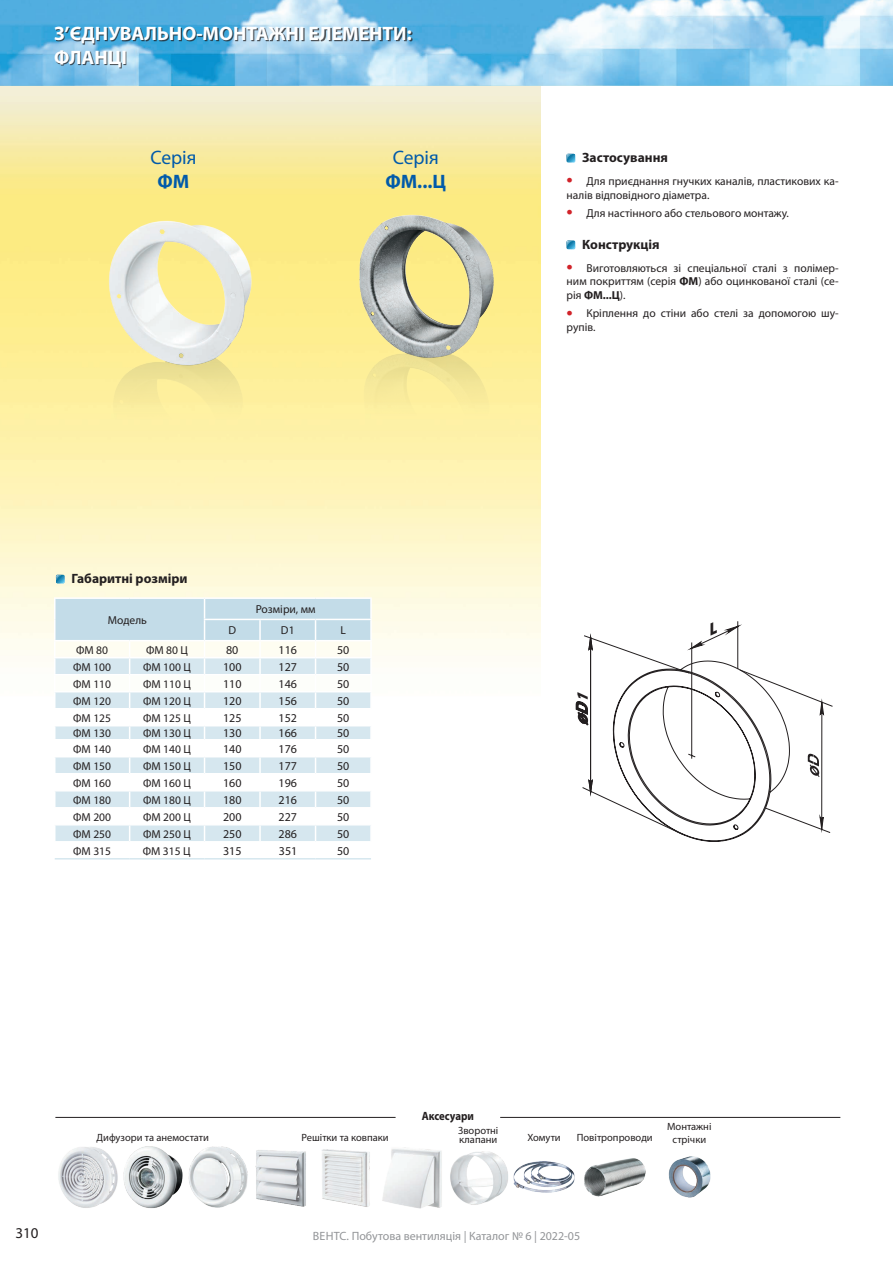
<style>
.page{position:relative;width:893px;height:1263px;background:#fff}
.page>*{position:absolute;margin:0;border:0;box-sizing:border-box;transform-origin:0 0}
.t1{font:700 19.5px/23.4px "Myriad Pro";color:#fff}
.t2{font:19.5px "Myriad Pro";color:#015aaa}
.t3{font:700 19.5px "Myriad Pro";color:#015aaa}
.t4{font:italic 900 15.75px "Myriad Pro";color:#231f20;scale:.96 1}
.t5{font:15px "Myriad Pro";color:#231f20}
.t6{font:700 13.5px "Myriad Pro";color:#231f20}
.t7{font:12px "Myriad Pro";color:#231f20}
.t8{font:12px "Myriad Pro";color:#939598}
.t9{font:700 12px "Myriad Pro";color:#231f20;scale:.9 1}
.t10{font:11.55px/13.8px "Myriad Pro";color:#231f20}
.t11{font:10.5px/12.6px "Myriad Pro";color:#231f20;text-align:center}
.s1{font-size:22.5px;color:#d1232a}
.s2{font-weight:700}
</style>
<div class="page">
<img style="left:0;top:85px;width:540px;height:571px">
<img style="left:0;top:0;width:893px;height:85px">
<div style="left:56px;top:28px;width:357px;height:40px;background:#231f20;opacity:.75"></div>
<svg style="left:567px;top:154px;width:8px;height:8px"></svg>
<svg style="left:567px;top:241px;width:8px;height:8px"></svg>
<img style="left:99px;top:205px;width:183px;height:276px">
<img style="left:326px;top:206px;width:205px;height:281px">
<hr style="left:54px;top:597px;width:76px;height:2px;background:#fff">
<hr style="left:130px;top:597px;width:75px;height:2px;background:#fff">
<hr style="left:205px;top:597px;width:55px;height:2px;background:#fff">
<hr style="left:260px;top:597px;width:56px;height:2px;background:#fff">
<hr style="left:316px;top:597px;width:56px;height:2px;background:#fff">
<svg style="left:54px;top:598px;width:318px;height:243px"></svg>
<hr style="left:55px;top:858px;width:75px;height:1px;background:#d6e7ef">
<hr style="left:205px;top:858px;width:55px;height:1px;background:#d6e7ef">
<hr style="left:260px;top:858px;width:56px;height:1px;background:#d6e7ef">
<hr style="left:316px;top:858px;width:55px;height:1px;background:#d6e7ef">
<hr style="left:130px;top:858px;width:75px;height:1px;background:#d6e7ef">
<svg style="left:56px;top:575px;width:8px;height:8px"></svg>
<hr style="left:55px;top:1117px;width:341px;height:1px;background:#231f20">
<hr style="left:500px;top:1117px;width:340px;height:1px;background:#231f20">
<img style="left:58px;top:1147px;width:60px;height:61px">
<img style="left:123px;top:1146px;width:60px;height:62px">
<img style="left:188px;top:1146px;width:118px;height:62px">
<img style="left:322px;top:1147px;width:120px;height:62px">
<img style="left:513px;top:1161px;width:62px;height:32px">
<img style="left:450px;top:1151px;width:58px;height:54px">
<img style="left:584px;top:1158px;width:62px;height:39px">
<img style="left:668px;top:1156px;width:43px;height:42px">
<svg style="left:576px;top:621px;width:257px;height:221px"></svg>
<h1 class="t1" style="left:54px;top:21px;width:359px">З’ЄДНУВАЛЬНО-МОНТАЖНІ ЕЛЕМЕНТИ:<br>ФЛАНЦІ</h1>
<h1 class="t2" style="left:150px;top:146px;width:48px">Серія</h1>
<h1 class="t3" style="left:158px;top:169px;width:33px">ФМ</h1>
<h1 class="t2" style="left:393px;top:146px;width:48px">Серія</h1>
<h1 class="t3" style="left:386px;top:169px;width:62px">ФМ...Ц</h1>
<p class="t6" style="left:72px;top:570px;width:117px">Габаритні розміри</p>
<p class="t10" style="left:108px;top:613px;width:41px">Модель</p>
<p class="t10" style="left:256px;top:602px;width:61px">Розміри, мм</p>
<p class="t10" style="left:228px;top:623px;width:9px">D</p>
<p class="t10" style="left:281px;top:623px;width:15px">D1</p>
<p class="t10" style="left:341px;top:623px;width:7px">L</p>
<p class="t10" style="left:76px;top:643px;width:33px">ФМ 80</p>
<p class="t10" style="left:146px;top:643px;width:43px">ФМ 80 Ц</p>
<p class="t7" style="left:226px;top:642px;width:14px">80</p>
<p class="t7" style="left:279px;top:642px;width:20px">116</p>
<p class="t7" style="left:337px;top:642px;width:14px">50</p>
<p class="t10" style="left:73px;top:659px;width:39px">ФМ 100</p>
<p class="t10" style="left:143px;top:659px;width:49px">ФМ 100 Ц</p>
<p class="t7" style="left:223px;top:659px;width:20px">100</p>
<p class="t7" style="left:279px;top:659px;width:20px">127</p>
<p class="t7" style="left:337px;top:659px;width:14px">50</p>
<p class="t10" style="left:73px;top:677px;width:39px">ФМ 110</p>
<p class="t10" style="left:143px;top:677px;width:49px">ФМ 110 Ц</p>
<p class="t7" style="left:223px;top:676px;width:20px">110</p>
<p class="t7" style="left:279px;top:676px;width:20px">146</p>
<p class="t7" style="left:337px;top:676px;width:14px">50</p>
<p class="t10" style="left:73px;top:694px;width:39px">ФМ 120</p>
<p class="t10" style="left:143px;top:694px;width:49px">ФМ 120 Ц</p>
<p class="t7" style="left:223px;top:693px;width:20px">120</p>
<p class="t7" style="left:279px;top:693px;width:20px">156</p>
<p class="t7" style="left:337px;top:693px;width:14px">50</p>
<p class="t10" style="left:73px;top:711px;width:39px">ФМ 125</p>
<p class="t10" style="left:143px;top:711px;width:49px">ФМ 125 Ц</p>
<p class="t7" style="left:223px;top:710px;width:20px">125</p>
<p class="t7" style="left:279px;top:710px;width:20px">152</p>
<p class="t7" style="left:337px;top:710px;width:14px">50</p>
<p class="t10" style="left:73px;top:726px;width:39px">ФМ 130</p>
<p class="t10" style="left:143px;top:726px;width:49px">ФМ 130 Ц</p>
<p class="t7" style="left:223px;top:726px;width:20px">130</p>
<p class="t7" style="left:279px;top:726px;width:20px">166</p>
<p class="t7" style="left:337px;top:726px;width:14px">50</p>
<p class="t10" style="left:73px;top:742px;width:39px">ФМ 140</p>
<p class="t10" style="left:143px;top:742px;width:49px">ФМ 140 Ц</p>
<p class="t7" style="left:223px;top:741px;width:20px">140</p>
<p class="t7" style="left:279px;top:741px;width:20px">176</p>
<p class="t7" style="left:337px;top:741px;width:14px">50</p>
<p class="t10" style="left:73px;top:759px;width:39px">ФМ 150</p>
<p class="t10" style="left:143px;top:759px;width:49px">ФМ 150 Ц</p>
<p class="t7" style="left:223px;top:758px;width:20px">150</p>
<p class="t7" style="left:279px;top:758px;width:20px">177</p>
<p class="t7" style="left:337px;top:758px;width:14px">50</p>
<p class="t10" style="left:73px;top:776px;width:39px">ФМ 160</p>
<p class="t10" style="left:143px;top:776px;width:49px">ФМ 160 Ц</p>
<p class="t7" style="left:223px;top:775px;width:20px">160</p>
<p class="t7" style="left:279px;top:775px;width:20px">196</p>
<p class="t7" style="left:337px;top:775px;width:14px">50</p>
<p class="t10" style="left:73px;top:793px;width:39px">ФМ 180</p>
<p class="t10" style="left:143px;top:793px;width:49px">ФМ 180 Ц</p>
<p class="t7" style="left:223px;top:792px;width:20px">180</p>
<p class="t7" style="left:279px;top:792px;width:20px">216</p>
<p class="t7" style="left:337px;top:792px;width:14px">50</p>
<p class="t10" style="left:73px;top:810px;width:39px">ФМ 200</p>
<p class="t10" style="left:143px;top:810px;width:49px">ФМ 200 Ц</p>
<p class="t7" style="left:223px;top:809px;width:20px">200</p>
<p class="t7" style="left:279px;top:809px;width:20px">227</p>
<p class="t7" style="left:337px;top:809px;width:14px">50</p>
<p class="t10" style="left:73px;top:827px;width:39px">ФМ 250</p>
<p class="t10" style="left:143px;top:827px;width:49px">ФМ 250 Ц</p>
<p class="t7" style="left:223px;top:826px;width:20px">250</p>
<p class="t7" style="left:279px;top:826px;width:20px">286</p>
<p class="t7" style="left:337px;top:826px;width:14px">50</p>
<p class="t10" style="left:73px;top:844px;width:39px">ФМ 315</p>
<p class="t10" style="left:143px;top:844px;width:49px">ФМ 315 Ц</p>
<p class="t7" style="left:223px;top:843px;width:20px">315</p>
<p class="t7" style="left:279px;top:843px;width:20px">351</p>
<p class="t7" style="left:337px;top:843px;width:14px">50</p>
<p class="t6" style="left:582px;top:149px;width:87px">Застосування</p>
<p class="t10" style="left:567px;top:174px;width:273px"><span class="s1">•</span> Для приєднання гнучких каналів, пластикових ка&shy;налів відповідного діаметра.</p>
<p class="t10" style="left:567px;top:206px;width:224px"><span class="s1">•</span> Для настінного або стельового монтажу.</p>
<p class="t6" style="left:582px;top:236px;width:79px">Конструкція</p>
<p class="t10" style="left:567px;top:261px;width:273px;text-align:justify"><span class="s1">•</span> Виготовляються зі спеціальної сталі з полімер&shy;ним покриттям (серія <span class="s2">ФМ</span>) або оцинкованої сталі (се&shy;рія <span class="s2">ФМ...Ц</span>).</p>
<p class="t10" style="left:567px;top:306px;width:273px"><span class="s1">•</span> Кріплення до стіни або стелі за допомогою шу&shy;рупів.</p>
<h2 class="t4" style="left:573px;top:703px;width:19px;rotate:-90deg">1</h2>
<p class="t9" style="left:422px;top:1108px;width:60px">Аксесуари</p>
<p class="t11" style="left:97px;top:1131px;width:114px">Дифузори та анемостати</p>
<p class="t11" style="left:302px;top:1130px;width:89px">Решітки та ковпаки</p>
<p class="t11" style="left:527px;top:1131px;width:35px">Хомути</p>
<p class="t11" style="left:577px;top:1131px;width:77px">Повітропроводи</p>
<p class="t11" style="left:667px;top:1120px;width:46px">Монтажні стрічки</p>
<p class="t11" style="left:458px;top:1126px;width:42px;line-height:9px;text-align:left">Зворотні клапани</p>
<p class="t5" style="left:15px;top:1224px;width:25px">310</p>
<p class="t8" style="left:313px;top:1229px;width:269px">ВЕНТС. Побутова вентиляція | Каталог № 6 | 2022-05</p>
</div>
